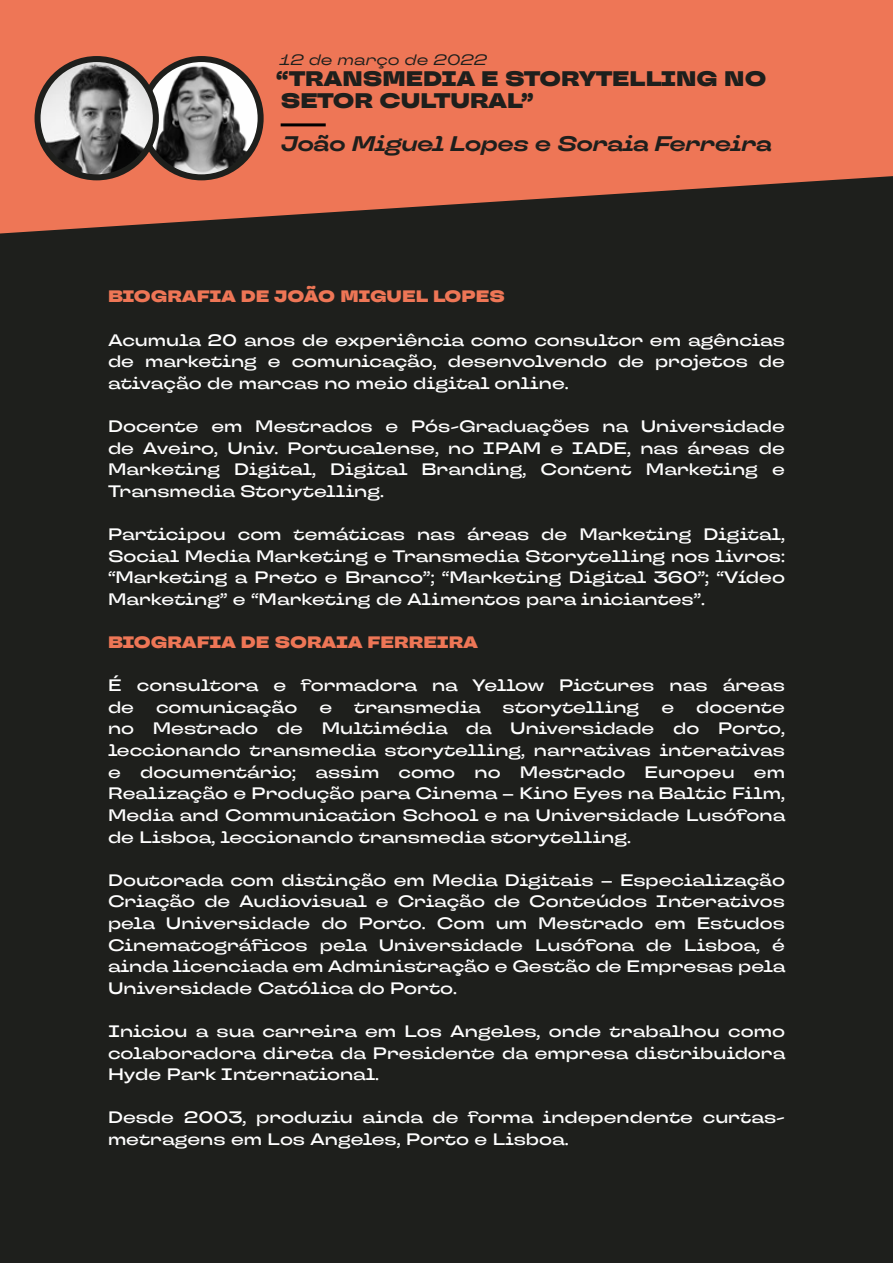
<style>
.page{position:relative;width:893px;height:1263px;background:#1e1f1c}
.page>*{position:absolute;margin:0;border:0;box-sizing:border-box;transform-origin:0 0}
.t1{font:21px/21.6px "TT Travels Next Variable";color:#1e1f1c}
.t2{font:21px "TT Travels Next Variable";letter-spacing:-.025em;color:#1e1f1c}
.Texto{font:16.5px/21.6px "TT Travels Next Variable";color:#fff;text-align:justify}
.Título_Secção{font:16.5px "TT Travels Next Variable";color:#ee7656}
.t3{font:15px "TT Travels Next Variable";color:#1e1f1c}
</style>
<div class="page">
<svg style="left:0;top:0;width:893px;height:234px;background:#cf694d"></svg>
<hr style="left:281px;top:123px;width:45px;height:3px;background:#000">
<img style="left:142px;top:59px;width:119px;height:118px;border-radius:59px">
<div style="left:139px;top:56px;width:125px;height:124px;border:6px solid #1e1f1c;border-radius:50%"></div>
<img style="left:38px;top:59px;width:118px;height:118px;border-radius:59px">
<div style="left:35px;top:56px;width:124px;height:124px;border:6px solid #1e1f1c;border-radius:50%"></div>
<p class="t3" style="left:279px;top:50px;width:209px">12 de março de 2022</p>
<p class="t1" style="left:276px;top:68px;width:492px">“TRANSMEDIA E STORYTELLING NO<br>SETOR CULTURAL”</p>
<p class="t2" style="left:281px;top:130px;width:493px">João Miguel Lopes e Soraia Ferreira</p>
<p class="Título_Secção" style="left:108px;top:286px;width:399px">BIOGRAFIA DE JOÃO MIGUEL LOPES</p>
<p class="Texto" style="left:108px;top:329px;width:678px">Acumula 20 anos de experiência como consultor em agências de marketing e comunicação, desenvolvendo de projetos de ativação de marcas no meio digital online.</p>
<p class="Texto" style="left:108px;top:415px;width:678px">Docente em Mestrados e Pós-Graduações na Universidade de Aveiro, Univ. Portucalense, no IPAM e IADE, nas áreas de Marketing Digital, Digital Branding, Content Marketing e Transmedia Storytelling.</p>
<p class="Texto" style="left:108px;top:523px;width:678px">Participou com temáticas nas áreas de Marketing Digital, Social Media Marketing e Transmedia Storytelling nos livros: “Marketing a Preto e Branco”; “Marketing Digital 360”; “Vídeo Marketing” e “Marketing de Alimentos para iniciantes”.</p>
<p class="Título_Secção" style="left:108px;top:632px;width:372px">BIOGRAFIA DE SORAIA FERREIRA</p>
<p class="Texto" style="left:108px;top:675px;width:678px">É consultora e formadora na Yellow Pictures nas áreas de</p>
<p class="Texto" style="left:156px;top:696px;width:143px">comunicação</p>
<p class="Texto" style="left:319px;top:696px;width:14px">e</p>
<p class="Texto" style="left:354px;top:696px;width:128px">transmedia</p>
<p class="Texto" style="left:503px;top:696px;width:138px">storytelling</p>
<p class="Texto" style="left:661px;top:696px;width:14px">e</p>
<p class="Texto" style="left:108px;top:696px;width:679px;text-indent:588px">docente no Mestrado de Multimédia da Universidade do Porto, leccionando transmedia storytelling, narrativas interativas e documentário; assim como no Mestrado Europeu em Realização e Produção para Cinema – Kino Eyes na Baltic Film, Media and Communication School e na Universidade Lusófona de Lisboa, leccionando transmedia storytelling.</p>
<p class="Texto" style="left:108px;top:869px;width:679px">Doutorada com distinção em Media Digitais – Especialização Criação de Audiovisual e Criação de Conteúdos Interativos pela Universidade do Porto. Com um Mestrado em Estudos Cinematográficos pela Universidade Lusófona de Lisboa, é ainda licenciada em Administração e Gestão de Empresas pela Universidade Católica do Porto.</p>
<p class="Texto" style="left:108px;top:1020px;width:679px">Iniciou a sua carreira em Los Angeles, onde trabalhou como colaboradora direta da Presidente da empresa distribuidora Hyde Park International.</p>
<p class="Texto" style="left:108px;top:1107px;width:678px">Desde 2003, produziu ainda de forma independente curtas&shy;metragens em Los Angeles, Porto e Lisboa.</p>
</div>
